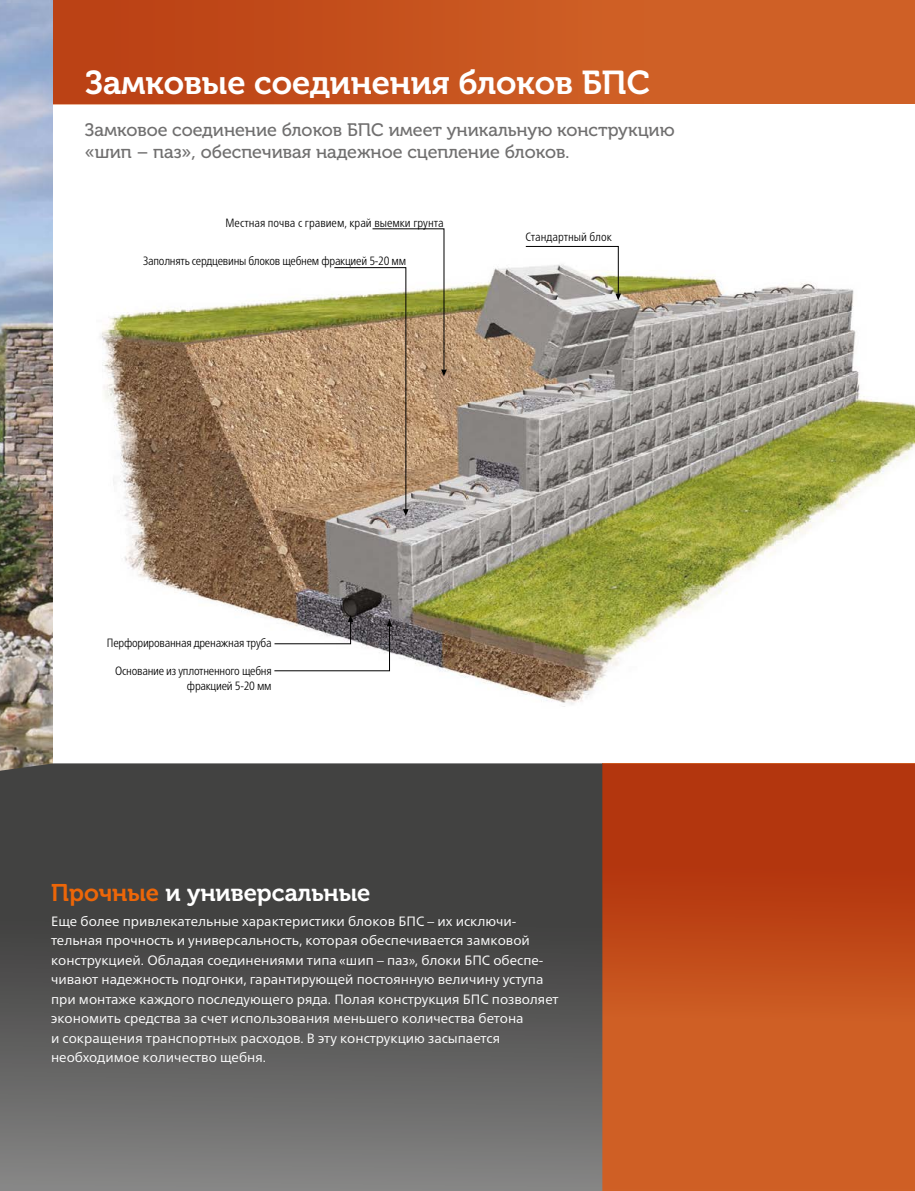
<style>
.page{position:relative;width:915px;height:1191px;background:#fff}
.page>*{position:absolute;margin:0;border:0;box-sizing:border-box;transform-origin:0 0}
.t1{font:33px "Museo Cyrl 700";color:#fff}
.t2{font:24px "Museo Cyrl 700";color:#fff}
.t3{font:18px/21.6px "Museo Cyrl 500";color:#706f6f}
.t4{font:13.5px/19.5px "Frutiger Neue LTW1 G";color:#fff}
.t5{font:300 condensed 12px/14.4px "Frutiger Neue LTW1 G";letter-spacing:-.02em;color:#000;text-align:right}
.t6{font:300 condensed 12px "Frutiger Neue LTW1 G";color:#000}
.s1{color:#ec6608}
</style>
<div class="page">
<div style="left:0;top:0;width:914px;height:104px;background:#cf6026"></div>
<div style="left:0;top:0;width:643px;height:104px;background:linear-gradient(to right,#b63d14,#d05f24)"></div>
<img style="left:0;top:0;width:52px;height:763px">
<svg style="left:0;top:763px;width:602px;height:428px;background:#565655"></svg>
<img style="left:100px;top:245px;width:814px;height:462px">
<svg style="left:602px;top:764px;width:312px;height:424px;background:#c24c1a"></svg>
<svg style="left:274px;top:615px;width:118px;height:56px"></svg>
<svg style="left:334px;top:228px;width:112px;height:288px"></svg>
<svg style="left:525px;top:246px;width:95px;height:54px"></svg>
<h1 class="t1" style="left:85px;top:64px;width:566px">Замковые соединения блоков БПС</h1>
<h3 class="t3" style="left:85px;top:120px;width:591px">Замковое соединение блоков БПС имеет уникальную конструкцию «шип – паз», обеспечивая надежное сцепление блоков.</h3>
<p class="t6" style="left:225px;top:215px;width:219px">Местная почва с гравием, край выемки грунта</p>
<p class="t5" style="left:143px;top:253px;width:264px">Заполнять сердцевины блоков щебнем фракцией 5-20 мм</p>
<p class="t6" style="left:525px;top:230px;width:88px">Стандартный блок</p>
<p class="t5" style="left:107px;top:636px;width:166px">Перфорированная дренажная труба</p>
<p class="t5" style="left:115px;top:664px;width:158px">Основание из уплотненного щебня фракцией 5-20 мм</p>
<h2 class="t2" style="left:51px;top:879px;width:321px"><span class="s1">Прочные</span> и универсальные</h2>
<p class="t4" style="left:51px;top:911px;width:509px">Еще более привлекательные характеристики блоков БПС – их исключи&shy;тельная прочность и универсальность, которая обеспечивается замковой конструкцией. Обладая соединениями типа «шип – паз», блоки БПС обеспе&shy;чивают надежность подгонки, гарантирующей постоянную величину уступа при монтаже каждого последующего ряда. Полая конструкция БПС позволяет экономить средства за счет использования меньшего количества бетона<br>и сокращения транспортных расходов. В эту конструкцию засыпается необходимое количество щебня.</p>
</div>
